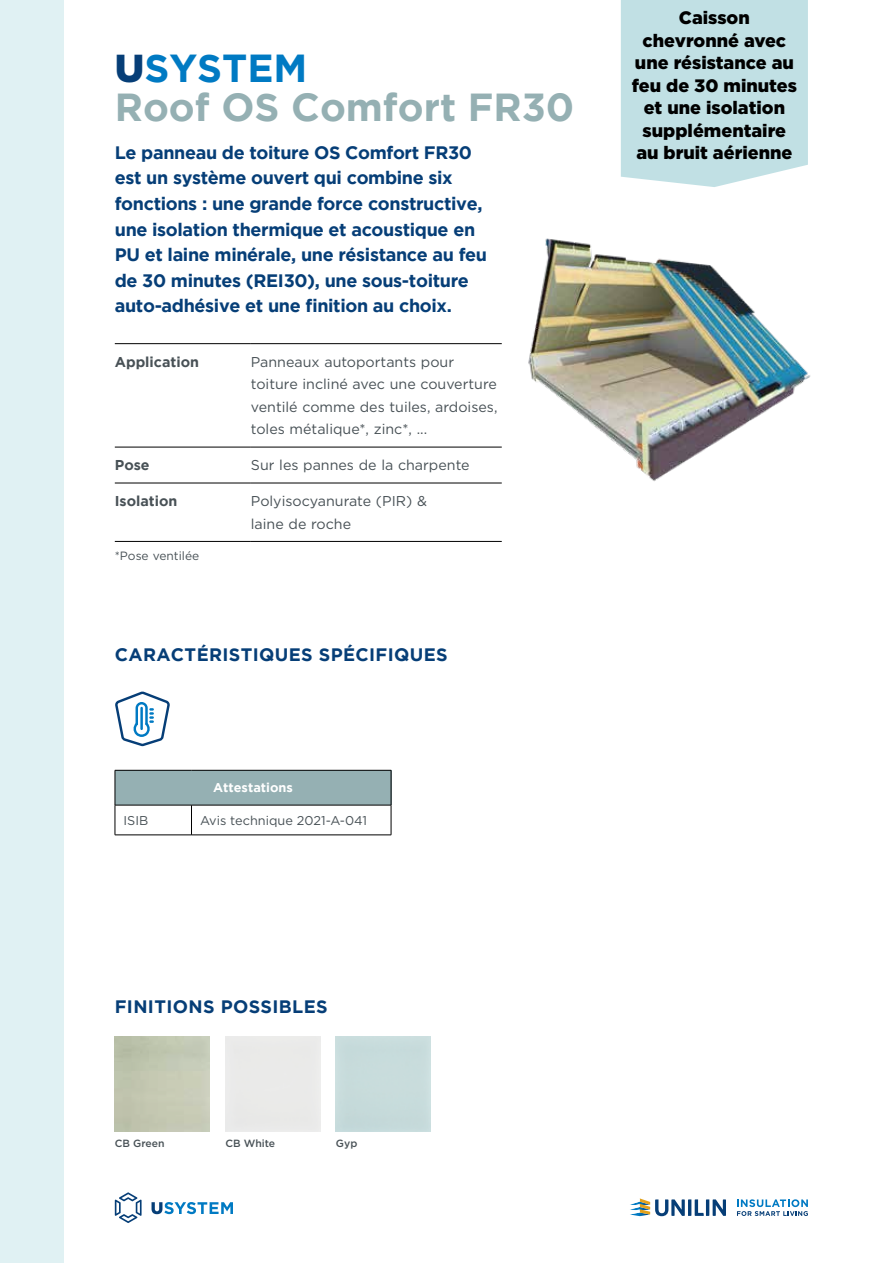
<style>
.page{position:relative;width:893px;height:1263px;background:#fff}
.page>*{position:absolute;margin:0;border:0;box-sizing:border-box;transform-origin:0 0}
.t1{font:700 39px/39px "Gotham";color:#95b0b3}
.t2{font:700 18px/25.5px "Gotham";letter-spacing:-.02em;color:#063e77}
.t3{font:900 18px/22.5px "Gotham";color:#000;text-align:center}
.t4{font:700 18px "Gotham";letter-spacing:.02em;color:#063e77}
.t5{font:14.25px/22.5px "Gotham";color:#485156}
.t6{font:700 14.25px "Gotham";color:#485156}
.t7{font:12.75px "Gotham";color:#485156}
.t8{font:700 12.75px "Gotham";color:#fff}
.t9{font:12px "Gotham";color:#485156}
.t10{font:500 10.5px "Gotham";color:#485156}
.s1{font-weight:900;color:#063e77}
.s2{color:#007ac3}
</style>
<div class="page">
<div style="left:0;top:0;width:64px;height:1263px;background:#e0f1f3"></div>
<svg style="left:152px;top:1202px;width:81px;height:12px"></svg>
<svg style="left:115px;top:1192px;width:27px;height:31px"></svg>
<svg style="left:630px;top:1198px;width:96px;height:18px"></svg>
<svg style="left:737px;top:1199px;width:71px;height:17px"></svg>
<hr style="left:115px;top:343px;width:136px;height:1px;background:#000">
<hr style="left:251px;top:343px;width:251px;height:1px;background:#000">
<hr style="left:115px;top:447px;width:136px;height:1px;background:#000">
<hr style="left:251px;top:447px;width:251px;height:1px;background:#000">
<hr style="left:115px;top:483px;width:136px;height:1px;background:#000">
<hr style="left:251px;top:483px;width:251px;height:1px;background:#000">
<hr style="left:115px;top:541px;width:136px;height:1px;background:#000">
<hr style="left:251px;top:541px;width:251px;height:1px;background:#000">
<div style="left:115px;top:770px;width:276px;height:35px;background:#95b0b3"></div>
<hr style="left:115px;top:770px;width:76px;height:1px;background:#000">
<hr style="left:115px;top:770px;width:1px;height:35px;background:#000">
<hr style="left:191px;top:770px;width:200px;height:1px;background:#000">
<hr style="left:391px;top:770px;width:1px;height:35px;background:#000">
<hr style="left:115px;top:805px;width:76px;height:1px;background:#000">
<hr style="left:115px;top:805px;width:1px;height:30px;background:#000">
<hr style="left:191px;top:805px;width:200px;height:1px;background:#000">
<hr style="left:191px;top:805px;width:1px;height:30px;background:#000">
<hr style="left:391px;top:805px;width:1px;height:30px;background:#000">
<hr style="left:115px;top:835px;width:76px;height:1px;background:#000">
<hr style="left:191px;top:835px;width:200px;height:1px;background:#000">
<svg style="left:115px;top:691px;width:55px;height:55px"></svg>
<img style="left:528px;top:238px;width:283px;height:243px">
<div style="left:621px;top:0;width:187px;height:187px;background:#c1e0e4"></div>
<h1 class="t1" style="left:115px;top:48px;width:461px"><span class="s1">U</span><span class="s2">SYSTEM<br></span>Roof OS Comfort FR30</h1>
<p class="t2" style="left:115px;top:139px;width:374px">Le panneau de toiture OS Comfort FR30 est un système ouvert qui combine six fonctions : une grande force constructive, une isolation thermique et acoustique en PU et laine minérale, une résistance au feu de 30 minutes (REI30), une sous-toiture auto-adhésive et une finition au choix.</p>
<p class="t6" style="left:115px;top:353px;width:86px">Application</p>
<p class="t5" style="left:251px;top:350px;width:248px">Panneaux autoportants pour toiture incliné avec une couverture ventilé comme des tuiles, ardoises, toles métalique*, zinc*, ...</p>
<p class="t6" style="left:115px;top:457px;width:36px">Pose</p>
<p class="t5" style="left:251px;top:454px;width:220px">Sur les pannes de la charpente</p>
<p class="t6" style="left:115px;top:493px;width:64px">Isolation</p>
<p class="t5" style="left:251px;top:490px;width:178px">Polyisocyanurate (PIR) &amp; laine de roche</p>
<p class="t9" style="left:115px;top:548px;width:86px">*Pose ventilée</p>
<p class="t4" style="left:115px;top:644px;width:334px">CARACTÉRISTIQUES SPÉCIFIQUES</p>
<p class="t8" style="left:213px;top:780px;width:81px">Attestations</p>
<p class="t7" style="left:123px;top:812px;width:26px">ISIB</p>
<p class="t7" style="left:200px;top:812px;width:169px">Avis technique 2021-A-041</p>
<p class="t3" style="left:632px;top:7px;width:167px">Caisson chevronné avec une résistance au feu de 30 minutes et une isolation supplémentaire au bruit aérienne</p>
<p class="t4" style="left:115px;top:996px;width:214px">FINITIONS POSSIBLES</p>
<p class="t10" style="left:115px;top:1137px;width:51px">CB Green</p>
<p class="t10" style="left:225px;top:1137px;width:51px">CB White</p>
<p class="t10" style="left:336px;top:1137px;width:23px">Gyp</p>
</div>
